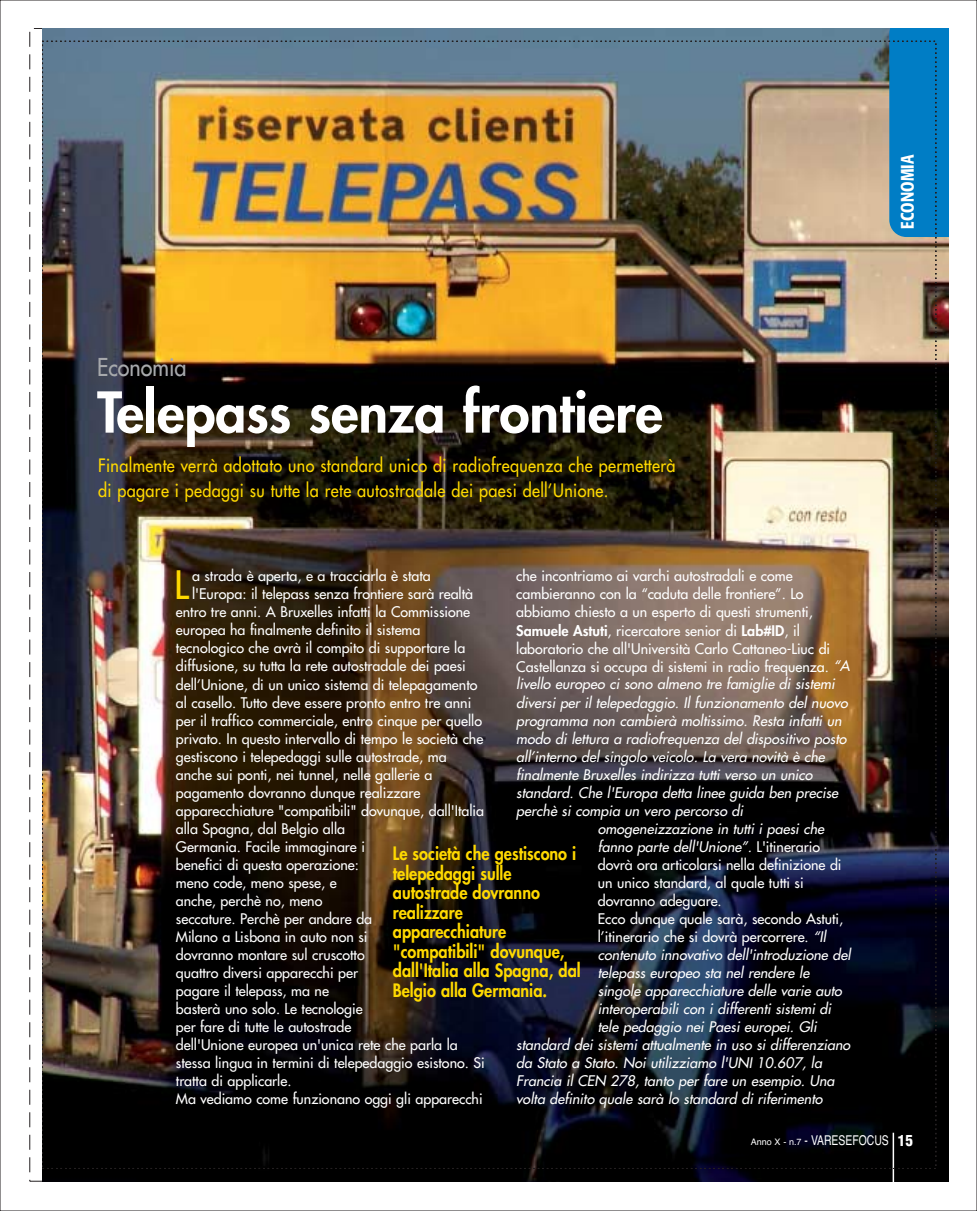
<style>
.page{position:relative;width:977px;height:1211px;background:#fff}
.page>*{position:absolute;margin:0;border:0;box-sizing:border-box;transform-origin:0 0}
.t1{font:800 54.75px "Futura";color:#fff}
.t2{font:38.1px "Futura";color:#ffd900}
.t3{font:24px "Futura";color:#a7a9ac;scale:.9 1}
.t4{font:800 18px/19.5px "Futura";color:#ffd900;scale:.9 1}
.t5{font:18px/24.6px "Futura";letter-spacing:.02em;color:#ffd900;scale:.9 1}
.t6{font:500 condensed 18px "Formata";letter-spacing:.01em;color:#fff;scale:.9 1}
.t7{font:14.25px "Futura";color:#fff}
.t8{font:italic 14.25px "Futura";color:#fff}
.t9{font:13.5px "Helvetica";color:#fff;scale:.77 1}
.s1{font-weight:800}
.s2{font-style:italic}
.s3{font-style:normal}
.s4{font-size:9px}
.s5{font-weight:900;font-stretch:condensed;font-size:15px}
</style>
<div class="page">
<img style="left:43px;top:28px;width:905px;height:1153px">
<hr style="left:892px;top:1132px;width:2px;height:49px;background:#fff">
<div style="left:889px;top:28px;width:59px;height:209px;background:#007dc5"></div>
<img style="left:42px;top:41px;width:894px;height:1127px">
<p class="t6" style="left:899px;top:228px;width:83px;rotate:-90deg">ECONOMIA</p>
<h3 class="t3" style="left:97px;top:355px;width:101px">Economia</h3>
<h1 class="t1" style="left:97px;top:386px;width:567px">Telepass senza frontiere</h1>
<p class="t5" style="left:98px;top:455px;width:643px">Finalmente verrà adottato uno standard unico di radiofrequenza che permetterà di pagare i pedaggi su tutte la rete autostradale dei paesi dell’Unione.</p>
<h2 class="t2" style="left:174px;top:566px;width:16px">L</h2>
<p class="t7" style="left:192px;top:569px;width:240px">a strada è aperta, e a tracciarla è stata</p>
<p class="t7" style="left:516px;top:569px;width:278px">che incontriamo ai varchi autostradali e come</p>
<p class="t7" style="left:516px;top:587px;width:289px">cambieranno con la “caduta delle frontiere”. Lo</p>
<p class="t7" style="left:516px;top:605px;width:298px">abbiamo chiesto a un esperto di questi strumenti,</p>
<p class="t7" style="left:516px;top:623px;width:285px"><span class="s1">Samuele Astuti</span>, ricercatore senior di <span class="s1">Lab#ID</span>, il</p>
<p class="t7" style="left:516px;top:641px;width:315px">laboratorio che all'Università Carlo Cattaneo-Liuc di</p>
<p class="t7" style="left:516px;top:659px;width:335px">Castellanza si occupa di sistemi in radio frequenza. <span class="s2">“A</span></p>
<p class="t8" style="left:516px;top:677px;width:322px">livello europeo ci sono almeno tre famiglie di sistemi</p>
<p class="t8" style="left:516px;top:695px;width:336px">diversi per il telepedaggio. Il funzionamento del nuovo</p>
<p class="t8" style="left:516px;top:713px;width:329px">programma non cambierà moltissimo. Resta infatti un</p>
<p class="t8" style="left:516px;top:731px;width:334px">modo di lettura a radiofrequenza del dispositivo posto</p>
<p class="t8" style="left:516px;top:749px;width:313px">all’interno del singolo veicolo. La vera novità è che</p>
<p class="t8" style="left:516px;top:767px;width:300px">finalmente Bruxelles indirizza tutti verso un unico</p>
<p class="t8" style="left:516px;top:785px;width:326px">standard. Che l'Europa detta linee guida ben precise</p>
<p class="t8" style="left:516px;top:803px;width:231px">perchè si compia un vero percorso di</p>
<p class="t8" style="left:598px;top:821px;width:230px">omogeneizzazione in tutti i paesi che</p>
<p class="t8" style="left:598px;top:839px;width:224px">fanno parte dell'Unione”. <span class="s3">L ' i ti n e ra ri o</span></p>
<p class="t7" style="left:598px;top:857px;width:245px">dovrà ora articolarsi nella definizione di</p>
<p class="t7" style="left:598px;top:875px;width:207px">un unico standard, al quale tutti si</p>
<p class="t7" style="left:598px;top:893px;width:125px">dovranno adeguare.</p>
<p class="t7" style="left:598px;top:911px;width:247px">Ecco dunque quale sarà, secondo Astuti,</p>
<p class="t7" style="left:598px;top:929px;width:232px">l’itinerario che si dovrà percorrere. <span class="s2">“Il</span></p>
<p class="t8" style="left:598px;top:947px;width:257px">contenuto innovativo dell'introduzione del</p>
<p class="t8" style="left:598px;top:965px;width:215px">telepass europeo sta nel rendere le</p>
<p class="t8" style="left:598px;top:983px;width:248px">singole apparecchiature delle varie auto</p>
<p class="t8" style="left:598px;top:1001px;width:237px">interoperabili con i differenti sistemi di</p>
<p class="t8" style="left:598px;top:1019px;width:223px">tele pedaggio nei Paesi europei. Gli</p>
<p class="t8" style="left:516px;top:1037px;width:338px">standard dei sistemi attualmente in uso si differenziano</p>
<p class="t8" style="left:516px;top:1055px;width:310px">da Stato a Stato. Noi utilizziamo l'UNI 10.607, la</p>
<p class="t8" style="left:516px;top:1073px;width:322px">Francia il CEN 278, tanto per fare un esempio. Una</p>
<p class="t8" style="left:516px;top:1091px;width:310px">volta definito quale sarà lo standard di riferimento</p>
<p class="t7" style="left:192px;top:587px;width:282px">l'Europa: il telepass senza frontiere sarà realtà</p>
<p class="t7" style="left:176px;top:605px;width:296px">entro tre anni. A Bruxelles infatti la Commissione</p>
<p class="t7" style="left:176px;top:623px;width:246px">europea ha finalmente definito il sistema</p>
<p class="t7" style="left:176px;top:641px;width:291px">tecnologico che avrà il compito di supportare la</p>
<p class="t7" style="left:176px;top:659px;width:291px">diffusione, su tutta la rete autostradale dei paesi</p>
<p class="t7" style="left:176px;top:677px;width:303px">dell’Unione, di un unico sistema di telepagamento</p>
<p class="t7" style="left:176px;top:695px;width:297px">al casello. Tutto deve essere pronto entro tre anni</p>
<p class="t7" style="left:176px;top:713px;width:307px">per il traffico commerciale, entro cinque per quello</p>
<p class="t7" style="left:176px;top:731px;width:309px">privato. In questo intervallo di tempo le società che</p>
<p class="t7" style="left:176px;top:749px;width:272px">gestiscono i telepedaggi sulle autostrade, ma</p>
<p class="t7" style="left:176px;top:767px;width:258px">anche sui ponti, nei tunnel, nelle gallerie a</p>
<p class="t7" style="left:176px;top:785px;width:246px">pagamento dovranno dunque realizzare</p>
<p class="t7" style="left:176px;top:803px;width:310px">apparecchiature "compatibili" dovunque, dall'Italia</p>
<p class="t7" style="left:176px;top:821px;width:171px">alla Spagna, dal Belgio alla</p>
<p class="t7" style="left:176px;top:839px;width:191px">Germania. Facile immaginare i</p>
<p class="t7" style="left:176px;top:857px;width:184px">benefici di questa operazione:</p>
<p class="t7" style="left:176px;top:875px;width:162px">meno code, meno spese, e</p>
<p class="t7" style="left:176px;top:893px;width:148px">anche, perchè no, meno</p>
<p class="t7" style="left:176px;top:911px;width:198px">seccature. Perchè per andare da</p>
<p class="t7" style="left:176px;top:929px;width:193px">Milano a Lisbona in auto non si</p>
<p class="t7" style="left:176px;top:947px;width:190px">dovranno montare sul cruscotto</p>
<p class="t7" style="left:176px;top:965px;width:184px">quattro diversi apparecchi per</p>
<p class="t7" style="left:176px;top:983px;width:155px">pagare il telepass, ma ne</p>
<p class="t7" style="left:176px;top:1001px;width:188px">basterà uno solo. Le tecnologie</p>
<p class="t7" style="left:176px;top:1019px;width:177px">per fare di tutte le autostrade</p>
<p class="t7" style="left:176px;top:1037px;width:283px">dell'Unione europea un'unica rete che parla la</p>
<p class="t7" style="left:176px;top:1055px;width:310px">stessa lingua in termini di telepedaggio esistono. Si</p>
<p class="t7" style="left:176px;top:1073px;width:117px">tratta di applicarle.</p>
<p class="t7" style="left:176px;top:1091px;width:308px">Ma vediamo come funzionano oggi gli apparecchi</p>
<p class="t4" style="left:393px;top:845px;width:210px">Le società che gestiscono i telepedaggi sulle autostrade dovranno realizzare apparecchiature "compatibili" dovunque, dall'Italia alla Spagna, dal<br>Belgio alla Germania.</p>
<p class="t9" style="left:750px;top:1135px;width:212px"><span class="s4">Anno X - n.7</span> - VARESEFOCUS <span class="s5">15</span></p>
</div>
